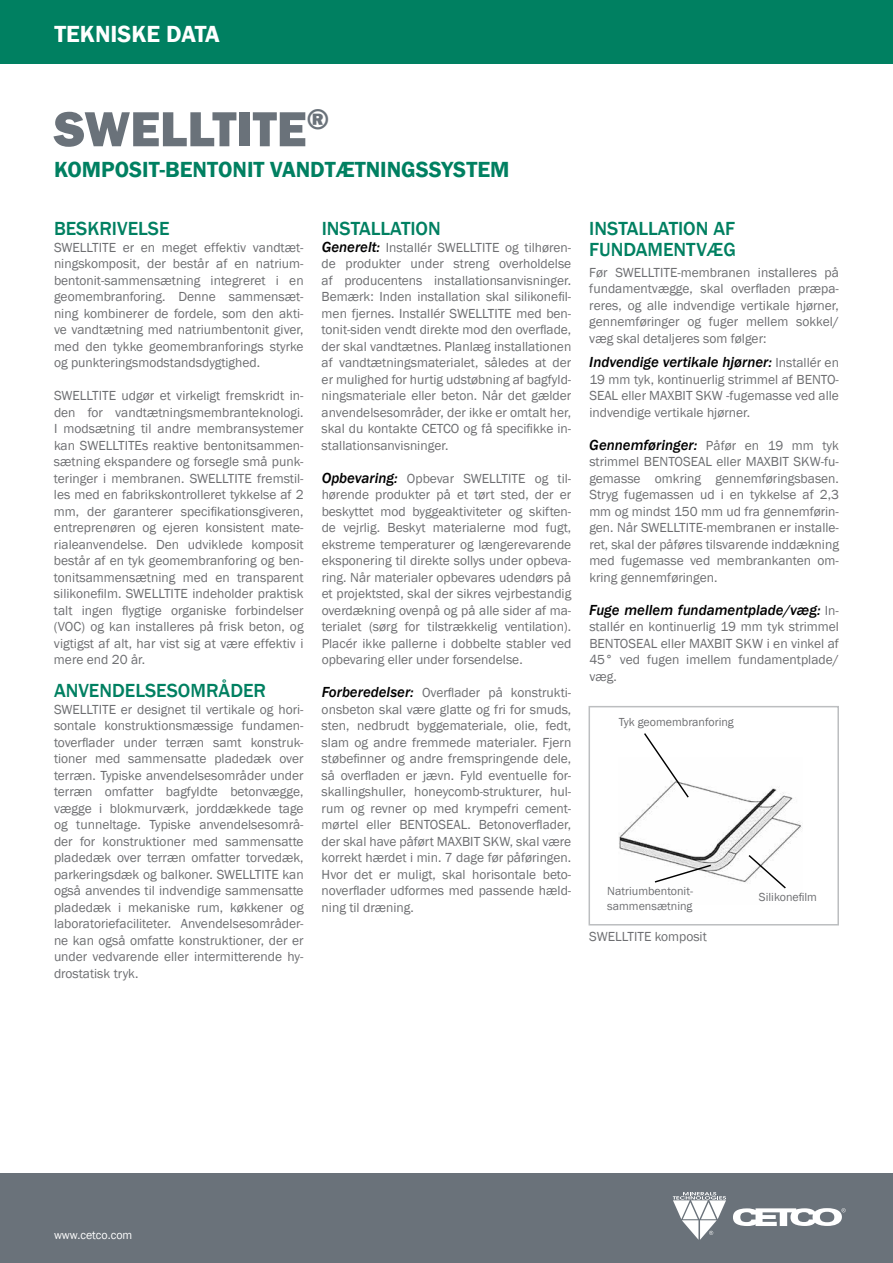
<style>
.page{position:relative;width:893px;height:1263px;background:#fff}
.page>*{position:absolute;margin:0;border:0;box-sizing:border-box;transform-origin:0 0}
.t1{font:800 51px "Franklin Gothic";color:#6a727a}
.t2{font:600 24px "Franklin Gothic";color:#fff}
.t3{font:600 22.5px "Franklin Gothic";color:#008061}
.t4{font:500 19.5px/21px "Franklin Gothic";color:#008061}
.t5{font:italic 500 15px "Franklin Gothic";color:#000}
.t6{font:13.5px/16.5px "Franklin Gothic";color:#6d6e71;text-align:justify}
.t7{font:12px/14.4px "Franklin Gothic";color:#6d6e71}
.t8{font:12px "Franklin Gothic";color:#fff}
.s1{font-weight:500;font-style:italic;font-size:15px;color:#000}
.s2{font-weight:400;font-style:normal;font-size:13.5px;color:#6d6e71}
</style>
<div class="page">
<div style="left:0;top:0;width:893px;height:64px;background:#008061"></div>
<div style="left:0;top:1174px;width:893px;height:89px;background:#6a727a"></div>
<svg style="left:733px;top:1208px;width:113px;height:18px"></svg>
<svg style="left:673px;top:1192px;width:53px;height:48px"></svg>
<div style="left:588px;top:706px;width:251px;height:219px;border:2px solid #bcbec0"></div>
<img style="left:619px;top:785px;width:183px;height:97px">
<svg style="left:747px;top:853px;width:40px;height:36px"></svg>
<svg style="left:653px;top:863px;width:60px;height:20px"></svg>
<svg style="left:643px;top:733px;width:47px;height:66px"></svg>
<h2 class="t2" style="left:55px;top:20px;width:167px">TEKNISKE DATA</h2>
<h1 class="t1" style="left:54px;top:96px;width:277px">SWELLTITE<sup>®</sup></h1>
<h3 class="t3" style="left:54px;top:156px;width:457px">KOMPOSIT-BENTONIT VANDTÆTNINGSSYSTEM</h3>
<h3 class="t4" style="left:54px;top:218px;width:117px">BESKRIVELSE</h3>
<p class="t6" style="left:54px;top:239px;width:251px">SWELLTITE er en meget effektiv vandtæt&shy;ningskomposit, der består af en natrium&shy;bentonit-sammensætning integreret i en geomembranforing. Denne sammensæt&shy;ning kombinerer de fordele, som den akti&shy;ve vandtætning med natriumbentonit giver, med den tykke geomembranforings styrke og punkteringsmodstandsdygtighed.</p>
<p class="t6" style="left:54px;top:388px;width:251px">SWELLTITE udgør et virkeligt fremskridt in&shy;den for vandtætningsmembranteknologi.<br>I modsætning til andre membransystemer kan SWELLTITEs reaktive bentonitsammen&shy;sætning ekspandere og forsegle små punk&shy;teringer i membranen. SWELLTITE fremstil&shy;les med en fabrikskontrolleret tykkelse af 2 mm, der garanterer specifikationsgiveren, entreprenøren og ejeren konsistent mate&shy;rialeanvendelse. Den udviklede komposit består af en tyk geomembranforing og ben&shy;tonitsammensætning med en transparent silikonefilm. SWELLTITE indeholder praktisk talt ingen flygtige organiske forbindelser (VOC) og kan installeres på frisk beton, og vigtigst af alt, har vist sig at være effektiv i mere end 20 år.</p>
<h3 class="t4" style="left:54px;top:680px;width:214px">ANVENDELSESOMRÅDER</h3>
<p class="t6" style="left:54px;top:701px;width:251px">SWELLTITE er designet til vertikale og hori&shy;sontale konstruktionsmæssige fundamen&shy;toverflader under terræn samt konstruk&shy;tioner med sammensatte pladedæk over terræn. Typiske anvendelsesområder under terræn omfatter bagfyldte betonvægge, vægge i blokmurværk, jorddækkede tage og tunneltage. Typiske anvendelsesområ&shy;der for konstruktioner med sammensatte pladedæk over terræn omfatter torvedæk, parkeringsdæk og balkoner. SWELLTITE kan også anvendes til indvendige sammensatte pladedæk i mekaniske rum, køkkener og laboratoriefaciliteter. Anvendelsesområder&shy;ne kan også omfatte konstruktioner, der er under vedvarende eller intermitterende hy&shy;drostatisk tryk.</p>
<h3 class="t4" style="left:322px;top:218px;width:121px">INSTALLATION</h3>
<p class="t6" style="left:322px;top:239px;width:251px"><span class="s1">Generelt:</span> Installér SWELLTITE og tilhøren&shy;de produkter under streng overholdelse af producentens installationsanvisninger.<br>Bemærk: Inden installation skal silikonefil&shy;men fjernes. Installér SWELLTITE med ben&shy;tonit-siden vendt direkte mod den overflade, der skal vandtætnes. Planlæg installationen af vandtætningsmaterialet, således at der er mulighed for hurtig udstøbning af bagfyld&shy;ningsmateriale eller beton. Når det gælder anvendelsesområder, der ikke er omtalt her, skal du kontakte CETCO og få specifikke in&shy;stallationsanvisninger.</p>
<p class="t6" style="left:322px;top:470px;width:251px"><span class="s1">Opbevaring:</span> Opbevar SWELLTITE og til&shy;hørende produkter på et tørt sted, der er beskyttet mod byggeaktiviteter og skiften&shy;de vejrlig. Beskyt materialerne mod fugt, ekstreme temperaturer og længerevarende eksponering til direkte sollys under opbeva&shy;ring. Når materialer opbevares udendørs på et projektsted, skal der sikres vejrbestandig overdækning ovenpå og på alle sider af ma&shy;terialet (sørg for tilstrækkelig ventilation).<br>Placér ikke pallerne i dobbelte stabler ved opbevaring eller under forsendelse.</p>
<p class="t6" style="left:322px;top:685px;width:251px"><span class="s1">Forberedelser:</span> Overflader på konstrukti&shy;onsbeton skal være glatte og fri for smuds, sten, nedbrudt byggemateriale, olie, fedt, slam og andre fremmede materialer. Fjern støbefinner og andre fremspringende dele, så overfladen er jævn. Fyld eventuelle for&shy;skallingshuller, honeycomb-strukturer, hul&shy;rum og revner op med krympefri cement&shy;mørtel eller BENTOSEAL. Betonoverflader, der skal have påført MAXBIT SKW, skal være korrekt hærdet i min. 7 dage før påføringen.<br>Hvor det er muligt, skal horisontale beto&shy;noverflader udformes med passende hæld&shy;ning til dræning.</p>
<h3 class="t4" style="left:589px;top:218px;width:148px">INSTALLATION AF<br>FUNDAMENTVÆG</h3>
<p class="t6" style="left:589px;top:264px;width:251px">Før SWELLTITE-membranen installeres på fundamentvægge, skal overfladen præpa&shy;reres, og alle indvendige vertikale hjørner, gennemføringer og fuger mellem sokkel/ væg skal detaljeres som følger:</p>
<p class="t5" style="left:589px;top:353px;width:251px">Indvendige vertikale hjørner: <span class="s2">Installér en</span></p>
<p class="t6" style="left:589px;top:371px;width:251px">19 mm tyk, kontinuerlig strimmel af BENTO-SEAL eller MAXBIT SKW -fugemasse ved alle indvendige vertikale hjørner.</p>
<p class="t5" style="left:589px;top:435px;width:251px">Gennemføringer: <span class="s2">Påfør en 19 mm tyk</span></p>
<p class="t6" style="left:589px;top:454px;width:251px">strimmel BENTOSEAL eller MAXBIT SKW-fu&shy;gemasse omkring gennemføringsbasen.<br>Stryg fugemassen ud i en tykkelse af 2,3 mm og mindst 150 mm ud fra gennemførin&shy;gen. Når SWELLTITE-membranen er installe&shy;ret, skal der påføres tilsvarende inddækning med fugemasse ved membrankanten om&shy;kring gennemføringen.</p>
<p class="t5" style="left:589px;top:600px;width:251px">Fuge mellem fundamentplade/væg: <span class="s2">In-</span></p>
<p class="t6" style="left:589px;top:619px;width:251px">stallér en kontinuerlig 19 mm tyk strimmel BENTOSEAL eller MAXBIT SKW i en vinkel af 45° ved fugen imellem fundamentplade/ væg.</p>
<p class="t7" style="left:619px;top:715px;width:117px">Tyk geomembranforing</p>
<p class="t7" style="left:607px;top:884px;width:87px">Natriumbentonit&shy;sammensætning</p>
<p class="t7" style="left:759px;top:890px;width:60px">Silikonefilm</p>
<p class="t6" style="left:589px;top:929px;width:119px">SWELLTITE komposit</p>
<p class="t8" style="left:54px;top:1227px;width:80px">www.cetco.com</p>
</div>
